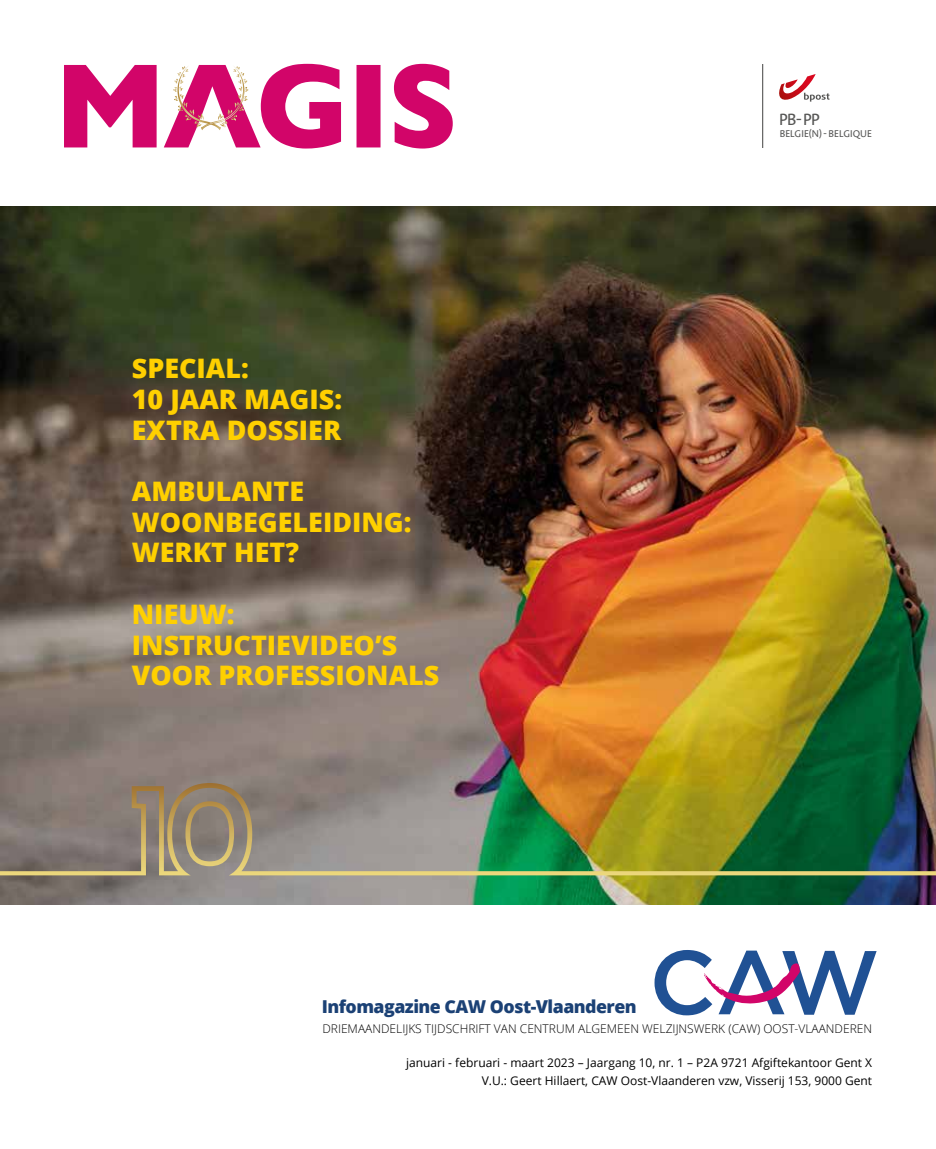
<style>
.page{position:relative;width:936px;height:1149px;background:#fff}
.page>*{position:absolute;margin:0;border:0;box-sizing:border-box;transform-origin:0 0}
.t1{font:800 26.85px/30.8px "Open Sans";color:#ffd000}
.t2{font:800 17.7px "Open Sans";letter-spacing:-.03em;color:#1b4175}
.t3{font:16.5px "Aroma No 2 LT Com";color:#575756}
.t4{font:12px/18px "Open Sans";color:#000;text-align:right}
.t5{font:300 12px "Open Sans";color:#000}
.t6{font:9.9px "Aroma No 2 LT Com";letter-spacing:.005em;color:#575756}
</style>
<div class="page">
<img style="left:0;top:206px;width:935px;height:698px">
<svg style="left:779px;top:74px;width:50px;height:28px"></svg>
<hr style="left:762px;top:64px;width:1px;height:83px;background:#575756">
<svg style="left:654px;top:950px;width:222px;height:65px"></svg>
<svg style="left:0;top:782px;width:935px;height:93px;background:#76825a"></svg>
<svg style="left:64px;top:64px;width:388px;height:84px"></svg>
<h1 class="t1" style="left:132px;top:351px;width:212px">SPECIAL:<br>10 JAAR MAGIS:<br>EXTRA DOSSIER</h1>
<h1 class="t1" style="left:132px;top:474px;width:281px">AMBULANTE<br>WOONBEGELEIDING:<br>WERKT HET?</h1>
<h1 class="t1" style="left:132px;top:597px;width:309px">NIEUW:<br>INSTRUCTIEVIDEO’S<br>VOOR PROFESSIONALS</h1>
<h2 class="t2" style="left:322px;top:993px;width:316px">Infomagazine CAW Oost-Vlaanderen</h2>
<h3 class="t3" style="left:779px;top:108px;width:42px">PB- PP</h3>
<p class="t6" style="left:779px;top:127px;width:94px">BELGIE(N)- BELGIQUE</p>
<p class="t5" style="left:322px;top:1020px;width:551px">DRIEMAANDELIJKS TIJDSCHRIFT VAN CENTRUM ALGEMEEN WELZIJNSWERK (CAW) OOST-VLAANDEREN</p>
<p class="t4" style="left:406px;top:1053px;width:467px">januari - februari - maart 2023 – Jaargang 10, nr. 1 – P2A 9721 Afgiftekantoor Gent X<br>V.U.: Geert Hillaert, CAW Oost-Vlaanderen vzw, Visserij 153, 9000 Gent</p>
</div>
